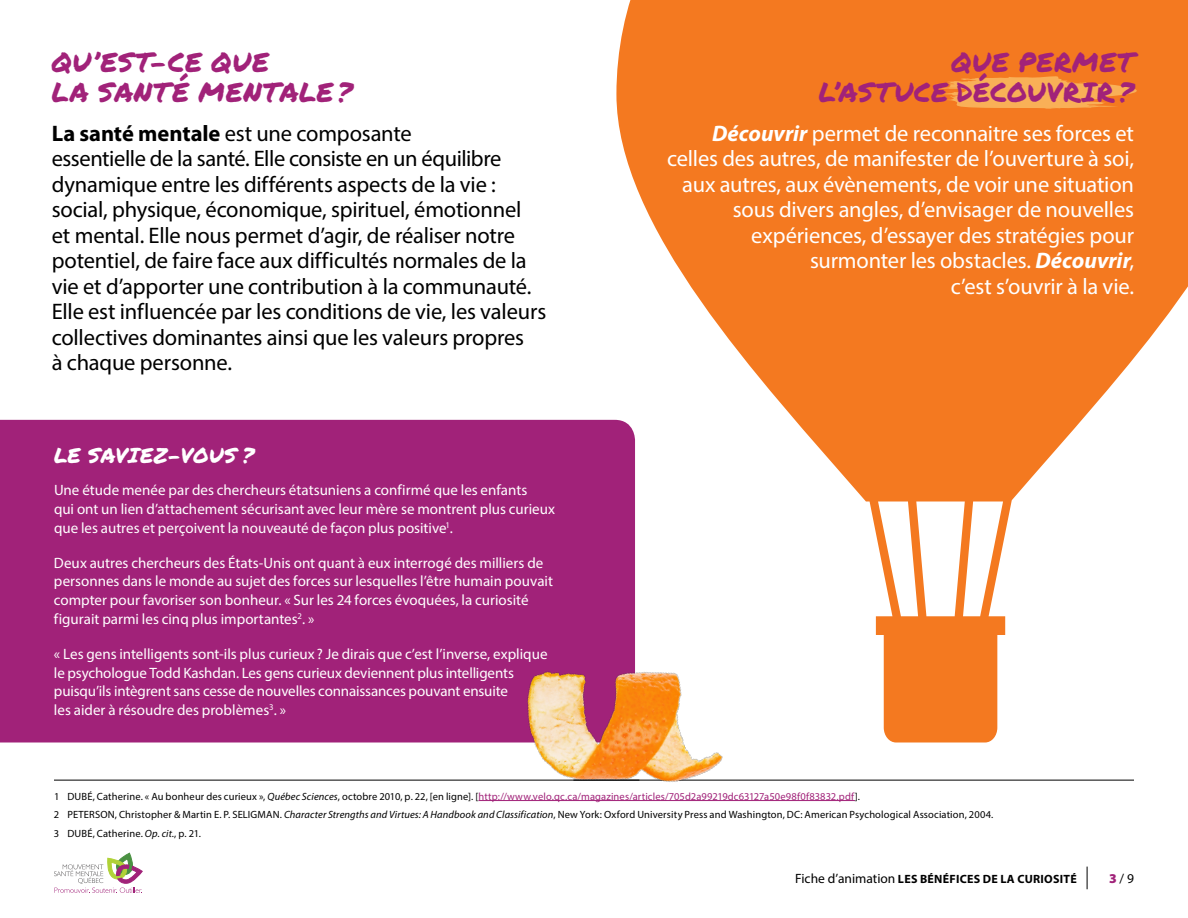
<style>
.page{position:relative;width:1188px;height:918px;background:#fff}
.page>*{position:absolute;margin:0;border:0;box-sizing:border-box;transform-origin:0 0}
.t1{font:27px/30px "Permanent Marker";letter-spacing:.03em;color:#a12279}
.t2{font:22.5px/25.5px "Myriad Pro";letter-spacing:-.01em;color:#000}
.t3{font:22.5px/25.5px "Myriad Pro";letter-spacing:-.01em;color:#fff;text-align:right}
.t4{font:21px "Permanent Marker";letter-spacing:.015em;color:#fff}
.t5{font:15px/18.8px "Myriad Pro";color:#fff}
.t6{font:13.5px "Myriad Pro";color:#000}
.t7{font:700 12px "Myriad Pro";letter-spacing:.02em;color:#000}
.t8{font:10.5px/18.8px "Myriad Pro";letter-spacing:.015em;color:#000}
.s1{font-weight:700}
.s2{font-weight:700;font-style:italic}
.s3{font-style:italic}
.s4{color:#a12279}
.s5{font-weight:400;font-size:13.5px}
.s6{font-weight:900;color:#a12279}
</style>
<div class="page">
<svg style="left:54px;top:853px;width:88px;height:40px"></svg>
<svg style="left:1087px;top:867px;width:1px;height:22px"></svg>
<svg style="left:616px;top:0;width:572px;height:743px;fill:#f47920"></svg>
<hr style="left:479px;top:800px;width:376px;height:1px;background:#a12279">
<hr style="left:54px;top:780px;width:1080px;height:1px;background:#000">
<div style="left:0;top:420px;width:635px;height:322px;background:#a12279"></div>
<img style="left:491px;top:606px;width:248px;height:196px">
<hr style="left:573px;top:780px;width:66px;height:1px;background:#000">
<svg style="left:933px;top:76px;width:215px;height:33px"></svg>
<h1 class="t1" style="left:52px;top:46px;width:302px">QU’EST-CE QUE<br>LA SANTÉ MENTALE?</h1>
<p class="t2" style="left:52px;top:120px;width:496px"><span class="s1">La santé mentale</span> est une composante<br>essentielle de la santé. Elle consiste en un équilibre dynamique entre les différents aspects de la vie : social, physique, économique, spirituel, émotionnel<br>et mental. Elle nous permet d’agir, de réaliser notre potentiel, de faire face aux difficultés normales de la vie et d’apporter une contribution à la communauté.<br>Elle est influencée par les conditions de vie, les valeurs collectives dominantes ainsi que les valeurs propres<br>à chaque personne.</p>
<h3 class="t4" style="left:54px;top:440px;width:202px">LE SAVIEZ-VOUS ?</h3>
<p class="t5" style="left:54px;top:481px;width:503px">Une étude menée par des chercheurs étatsuniens a confirmé que les enfants<br>qui ont un lien d’attachement sécurisant avec leur mère se montrent plus curieux que les autres et perçoivent la nouveauté de façon plus positive<sup>1</sup>.</p>
<p class="t5" style="left:54px;top:553px;width:501px">Deux autres chercheurs des États-Unis ont quant à eux interrogé des milliers de personnes dans le monde au sujet des forces sur lesquelles l’être humain pouvait compter pour favoriser son bonheur. « Sur les 24 forces évoquées, la curiosité figurait parmi les cinq plus importantes<sup>2</sup>. »</p>
<p class="t5" style="left:54px;top:644px;width:495px">« Les gens intelligents sont-ils plus curieux ? Je dirais que c’est l’inverse, explique le psychologue Todd Kashdan. Les gens curieux deviennent plus intelligents puisqu’ils intègrent sans cesse de nouvelles connaissances pouvant ensuite<br>les aider à résoudre des problèmes<sup>3</sup>. »</p>
<h1 class="t1" style="left:819px;top:46px;width:317px;text-align:right">QUE PERMET<br>L’ASTUCE DÉCOUVRIR?</h1>
<p class="t3" style="left:667px;top:120px;width:468px"><span class="s2">Découvrir</span> permet de reconnaitre ses forces et celles des autres, de manifester de l’ouverture à soi, aux autres, aux évènements, de voir une situation sous divers angles, d’envisager de nouvelles expériences, d’essayer des stratégies pour surmonter les obstacles. <span class="s2">Découvrir</span>,<br>c’est s’ouvrir à la vie.</p>
<p class="t8" style="left:54px;top:786px;width:941px">1 DUBÉ, Catherine. « Au bonheur des curieux », <span class="s3">Québec Sciences</span>, octobre 2010, p. 22, [en ligne]. [<span class="s4">http://www.velo.qc.ca/magazines/articles/705d2a99219dc63127a50e98f0f83832.pdf</span>].<br>2 PETERSON, Christopher &amp; Martin E. P. SELIGMAN. <span class="s3">Character Strengths and Virtues: A Handbook and Classification</span>, New York: Oxford University Press and Washington, DC: American Psychological Association, 2004.<br>3 DUBÉ, Catherine. <span class="s3">Op. cit.</span>, p. 21.</p>
<p class="t7" style="left:795px;top:871px;width:283px"><span class="s5">Fiche d’animation</span> LES BÉNÉFICES DE LA CURIOSITÉ</p>
<p class="t6" style="left:1109px;top:870px;width:26px"><span class="s6">3</span>/ 9</p>
</div>
